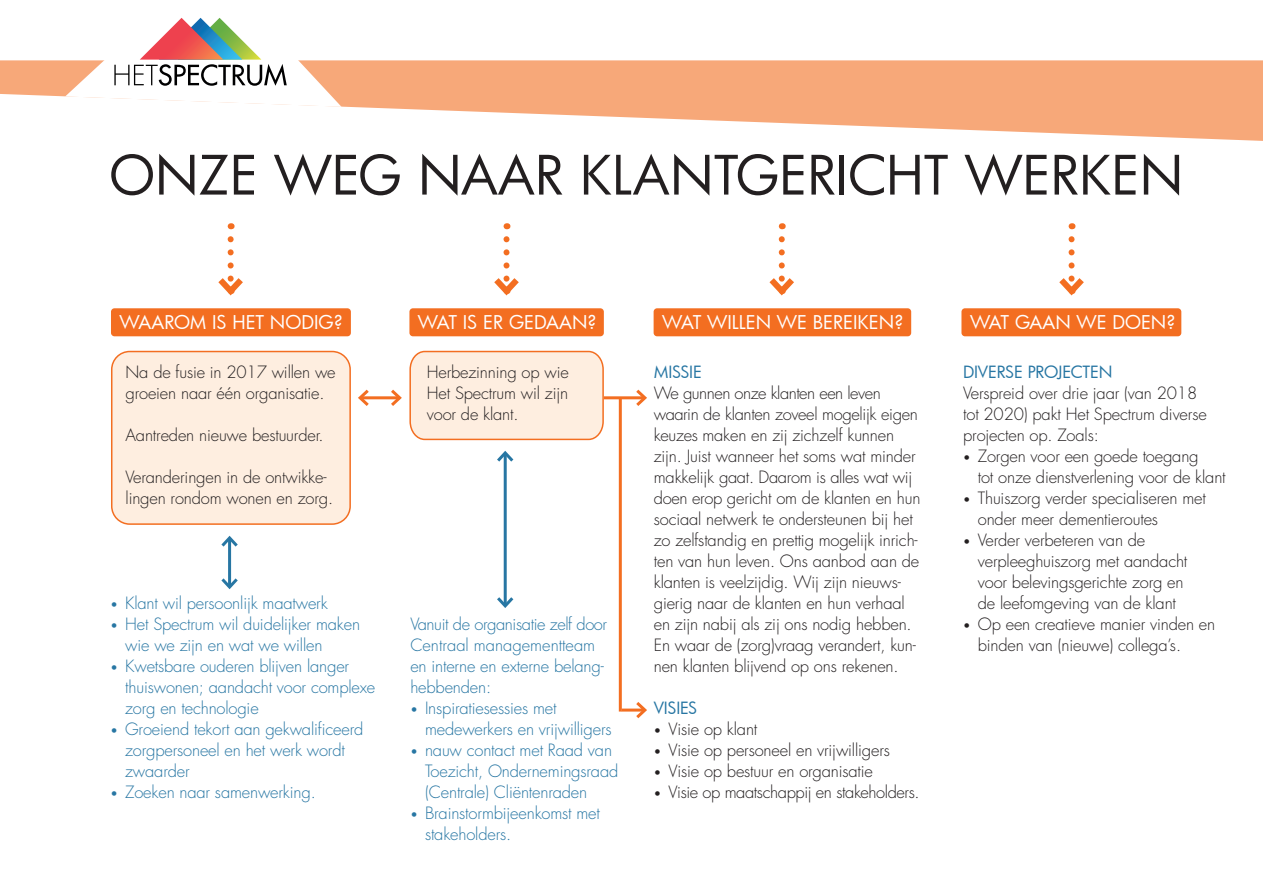
<style>
.page{position:relative;width:1263px;height:893px;background:#fff}
.page>*{position:absolute;margin:0;border:0;box-sizing:border-box;transform-origin:0 0}
.t1{font:52.8px "Futura";color:#231f20}
.t2{font:18.6px "Futura";color:#fff}
.t3{font:300 16.5px/21px "Futura Std";letter-spacing:-.01em;color:#231f20}
.t4{font:300 16.5px/21px "Futura Std";letter-spacing:-.01em;color:#2776a3}
.t5{font:16.5px "Futura";letter-spacing:-.01em;color:#2776a3}
.s1{font-size:12px}
</style>
<div class="page">
<div style="left:112px;top:351px;width:238px;height:173px;background:#feeee0;border-radius:18px"></div>
<div style="left:111px;top:351px;width:240px;height:174px;border:2px solid #f36e21;border-radius:18px"></div>
<svg style="left:0;top:60px;width:1263px;height:81px;fill:#f7a879"></svg>
<svg style="left:65px;top:18px;width:277px;height:89px"></svg>
<div style="left:111px;top:308px;width:240px;height:28px;background:#f36e21;border-radius:4px"></div>
<svg style="left:218px;top:239px;width:25px;height:57px"></svg>
<div style="left:409px;top:308px;width:195px;height:28px;background:#f36e21;border-radius:4px"></div>
<svg style="left:494px;top:239px;width:25px;height:57px"></svg>
<div style="left:654px;top:308px;width:257px;height:28px;background:#f36e21;border-radius:4px"></div>
<svg style="left:769px;top:239px;width:25px;height:57px"></svg>
<div style="left:961px;top:308px;width:220px;height:28px;background:#f36e21;border-radius:4px"></div>
<svg style="left:1059px;top:239px;width:25px;height:57px"></svg>
<hr style="left:228px;top:538px;width:3px;height:49px;background:#2776a3">
<svg style="left:221px;top:535px;width:17px;height:15px"></svg>
<svg style="left:221px;top:575px;width:17px;height:15px"></svg>
<hr style="left:504px;top:453px;width:3px;height:153px;background:#2776a3">
<svg style="left:497px;top:450px;width:17px;height:15px"></svg>
<svg style="left:497px;top:594px;width:17px;height:14px"></svg>
<hr style="left:360px;top:396px;width:40px;height:3px;background:#f36e21">
<svg style="left:358px;top:389px;width:14px;height:17px"></svg>
<svg style="left:388px;top:350px;width:217px;height:91px"></svg>
<hr style="left:604px;top:396px;width:41px;height:3px;background:#f36e21">
<svg style="left:633px;top:389px;width:14px;height:17px"></svg>
<hr style="left:621px;top:709px;width:24px;height:3px;background:#f36e21">
<svg style="left:633px;top:702px;width:14px;height:17px"></svg>
<hr style="left:619px;top:398px;width:3px;height:313px;background:#f36e21">
<h1 class="t1" style="left:109px;top:139px;width:1075px">ONZE WEG NAAR KLANTGERICHT WERKEN</h1>
<p class="t2" style="left:119px;top:310px;width:225px">WAAROM IS HET NODIG?</p>
<p class="t2" style="left:418px;top:310px;width:180px">WAT IS ER GEDAAN?</p>
<p class="t2" style="left:662px;top:310px;width:243px">WAT WILLEN WE BEREIKEN?</p>
<p class="t2" style="left:970px;top:310px;width:207px">WAT GAAN WE DOEN?</p>
<p class="t3" style="left:126px;top:362px;width:212px">Na de fusie in 2017 willen we groeien naar één organisatie.</p>
<p class="t3" style="left:126px;top:425px;width:199px">Aantreden nieuwe bestuurder.</p>
<p class="t3" style="left:126px;top:467px;width:209px">Veranderingen in de ontwikke&shy;lingen rondom wonen en zorg.</p>
<p class="t3" style="left:427px;top:362px;width:143px;text-align:justify">Herbezinning op wie Het Spectrum wil zijn voor de klant.</p>
<p class="t5" style="left:963px;top:361px;width:34px">DIVERSE</p>
<p class="t5" style="left:1028px;top:361px;width:46px">PROJECTEN</p>
<p class="t3" style="left:963px;top:383px;width:245px">Verspreid over drie jaar (van 2018 tot 2020) pakt Het Spectrum diverse projecten op. Zoals:</p>
<p class="t3" style="left:978px;top:446px;width:249px;text-indent:-15px"><span class="s1">•</span> Zorgen voor een goede toegang<br>tot onze dienstverlening voor de klant</p>
<p class="t3" style="left:978px;top:488px;width:229px;text-indent:-15px"><span class="s1">•</span> Thuiszorg verder specialiseren met onder meer dementieroutes</p>
<p class="t3" style="left:978px;top:530px;width:211px;text-indent:-15px"><span class="s1">•</span> Verder verbeteren van de verpleeghuiszorg met aandacht voor belevingsgerichte zorg en de leefomgeving van de klant</p>
<p class="t3" style="left:978px;top:614px;width:239px;text-indent:-15px"><span class="s1">•</span> Op een creatieve manier vinden en binden van (nieuwe) collega’s.</p>
<p class="t5" style="left:654px;top:361px;width:9px">MISSIE</p>
<p class="t3" style="left:654px;top:383px;width:268px">We gunnen onze klanten een leven waarin de klanten zoveel mogelijk eigen keuzes maken en zij zichzelf kunnen zijn. Juist wanneer het soms wat minder makkelijk gaat. Daarom is alles wat wij doen erop gericht om de klanten en hun sociaal netwerk te ondersteunen bij het zo zelfstandig en prettig mogelijk inrich&shy;ten van hun leven. Ons aanbod aan de klanten is veelzijdig. Wij zijn nieuws&shy;gierig naar de klanten en hun verhaal en zijn nabij als zij ons nodig hebben.<br>En waar de (zorg)vraag verandert, kun&shy;nen klanten blijvend op ons rekenen.</p>
<p class="t5" style="left:654px;top:697px;width:18px">VISIES</p>
<p class="t3" style="left:654px;top:719px;width:105px"><span class="s1">•</span> Visie op klant</p>
<p class="t3" style="left:654px;top:740px;width:238px"><span class="s1">•</span> Visie op personeel en vrijwilligers</p>
<p class="t3" style="left:654px;top:761px;width:221px"><span class="s1">•</span> Visie op bestuur en organisatie</p>
<p class="t3" style="left:654px;top:782px;width:267px"><span class="s1">•</span> Visie op maatschappij en stakeholders.</p>
<p class="t4" style="left:111px;top:593px;width:219px"><span class="s1">•</span> Klant wil persoonlijk maatwerk</p>
<p class="t4" style="left:125px;top:614px;width:236px;text-indent:-15px"><span class="s1">•</span> Het Spectrum wil duidelijker maken wie we zijn en wat we willen</p>
<p class="t4" style="left:125px;top:656px;width:252px;text-indent:-15px"><span class="s1">•</span> Kwetsbare ouderen blijven langer thuiswonen; aandacht voor complexe zorg en technologie</p>
<p class="t4" style="left:125px;top:719px;width:240px;text-indent:-15px"><span class="s1">•</span> Groeiend tekort aan gekwalificeerd zorgpersoneel en het werk wordt zwaarder</p>
<p class="t4" style="left:111px;top:782px;width:207px"><span class="s1">•</span> Zoeken naar samenwerking.</p>
<p class="t4" style="left:410px;top:614px;width:198px">Vanuit de organisatie zelf door<br>Centraal managementteam en interne en externe belang&shy;hebbenden:</p>
<p class="t4" style="left:425px;top:698px;width:188px;text-indent:-15px"><span class="s1">•</span> Inspiratiesessies met medewerkers en vrijwilligers</p>
<p class="t4" style="left:425px;top:740px;width:195px;text-indent:-15px"><span class="s1">•</span> nauw contact met Raad van<br>Toezicht, Ondernemingsraad (Centrale) Cliëntenraden</p>
<p class="t4" style="left:425px;top:803px;width:176px;text-indent:-15px"><span class="s1">•</span> Brainstormbijeenkomst met stakeholders.</p>
</div>
